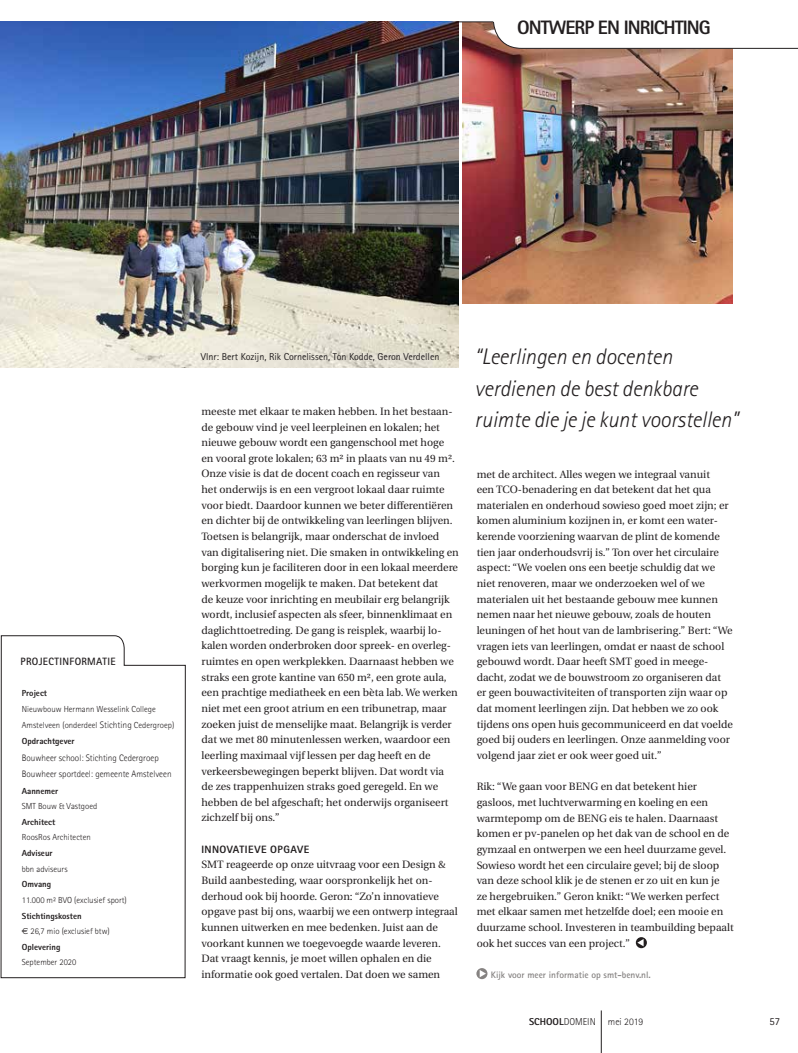
<style>
.page{position:relative;width:798px;height:1053px;background:#fff}
.page>*{position:absolute;margin:0;border:0;box-sizing:border-box;transform-origin:0 0}
.t1{font:italic 300 22.5px/31.2px "Rotis Sans Serif";color:#231f20}
.t2{font:800 19.38px "Rotis Sans Serif";letter-spacing:-.05em;color:#231f20}
.t3{font:10.62px/15.6px "Utopia";color:#231f20}
.t4{font:800 10.62px "Rotis Sans Serif";letter-spacing:.04em;color:#231f20}
.t5{font:700 10.62px "Rotis Sans Serif";letter-spacing:.03em;color:#231f20}
.t6{font:10.62px "Rotis Sans Serif";color:#231f20}
.t7{font:10px "Rotis Sans Serif";color:#231f20}
.t8{font:300 10px "Rotis Sans Serif";color:#231f20}
.t9{font:300 9.38px/16.4px "Agfa Rotis Sans Serif";color:#231f20}
.t10{font:700 9.38px "Rotis Sans Serif";color:#868382}
.t11{font:300 8.75px/16.2px "Rotis Sans Serif";color:#231f20}
.t12{font:800 8.75px/15.6px "Rotis Sans Serif";color:#231f20}
.s1{font-family:"Agfa Rotis Sans Serif";font-size:9.38px}
.s2{font-weight:800}
.s3{font-family:"Euro Sans";font-weight:400}
.s4{font-weight:300}
</style>
<div class="page">
<hr style="left:600px;top:1010px;width:1px;height:42px;background:#231f20">
<img style="left:462px;top:23px;width:270px;height:281px">
<svg style="left:493px;top:22px;width:304px;height:27px"></svg>
<hr style="left:0;top:22px;width:493px;height:1px;background:#231f20">
<svg style="left:476px;top:968px;width:11px;height:11px"></svg>
<svg style="left:479px;top:969px;width:7px;height:8px"></svg>
<svg style="left:635px;top:937px;width:11px;height:11px"></svg>
<svg style="left:637px;top:938px;width:6px;height:8px"></svg>
<img style="left:0;top:22px;width:1px;height:529px">
<svg style="left:1px;top:635px;width:185px;height:343px"></svg>
<img style="left:1px;top:22px;width:457px;height:346px">
<h2 class="t2" style="left:517px;top:15px;width:195px">ONTWERP EN INRICHTING</h2>
<p class="t5" style="left:21px;top:654px;width:96px">PROJECTINFORMATIE</p>
<p class="t12" style="left:22px;top:685px;width:27px">Project</p>
<p class="t11" style="left:22px;top:700px;width:154px">Nieuwbouw Hermann Wesselink College<br>Amstelveen (onderdeel <span class="s1">Stichting</span> Cedergroep)<br><span class="s2">Opdrachtgever</span></p>
<p class="t9" style="left:22px;top:749px;width:151px">Bouwheer school: Stichting Cedergroep<br>Bouwheer sportdeel: gemeente Amstelveen</p>
<p class="t12" style="left:22px;top:782px;width:38px">Aannemer</p>
<p class="t11" style="left:22px;top:797px;width:77px">SMT Bouw &amp; Vastgoed</p>
<p class="t12" style="left:22px;top:813px;width:35px">Architect</p>
<p class="t11" style="left:22px;top:829px;width:70px">RoosRos Architecten</p>
<p class="t12" style="left:22px;top:845px;width:32px">Adviseur</p>
<p class="t11" style="left:22px;top:860px;width:47px">bbn adviseurs</p>
<p class="t12" style="left:22px;top:876px;width:31px">Omvang</p>
<p class="t11" style="left:22px;top:891px;width:106px">11.000 m² BVO (exclusief sport)</p>
<p class="t12" style="left:22px;top:907px;width:89px">Stichtingskosten<br><span class="s3">€</span> <span class="s4">26,7 mio (exclusief btw)<br></span>Oplevering</p>
<p class="t11" style="left:22px;top:954px;width:56px">September 2020</p>
<p class="t7" style="left:201px;top:350px;width:240px">Vlnr: Bert Kozijn, Rik Cornelissen, Ton Kodde, Geron Verdellen</p>
<p class="t3" style="left:201px;top:403px;width:259px">meeste met elkaar te maken hebben. In het bestaan&shy;de gebouw vind je veel leerpleinen en lokalen; het nieuwe gebouw wordt een gangenschool met hoge en vooral grote lokalen; 63 m² in plaats van nu 49 m².<br>Onze visie is dat de docent coach en regisseur van<br>het onderwijs is en een vergroot lokaal daar ruimte voor biedt. Daardoor kunnen we beter differentiëren en dichter bij de ontwikkeling van leerlingen blijven.<br>Toetsen is belangrijk, maar onderschat de invloed van digitalisering niet. Die smaken in ontwikkeling en borging kun je faciliteren door in een lokaal meerdere werkvormen mogelijk te maken. Dat betekent dat<br>de keuze voor inrichting en meubilair erg belangrijk wordt, inclusief aspecten als sfeer, binnenklimaat en daglichttoetreding. De gang is reisplek, waarbij lo&shy;kalen worden onderbroken door spreek- en overleg&shy;ruimtes en open werkplekken. Daarnaast hebben we straks een grote kantine van 650 m², een grote aula, een prachtige mediatheek en een bèta lab. We werken niet met een groot atrium en een tribunetrap, maar zoeken juist de menselijke maat. Belangrijk is verder dat we met 80 minutenlessen werken, waardoor een leerling maximaal vijf lessen per dag heeft en de verkeersbewegingen beperkt blijven. Dat wordt via<br>de zes trappenhuizen straks goed geregeld. En we hebben de bel afgeschaft; het onderwijs organiseert zichzelf bij ons.”</p>
<p class="t4" style="left:201px;top:842px;width:109px">INNOVATIEVE OPGAVE</p>
<p class="t3" style="left:201px;top:857px;width:258px">SMT reageerde op onze uitvraag voor een Design &amp; Build aanbesteding, waar oorspronkelijk het on&shy;derhoud ook bij hoorde. Geron: “Zo’n innovatieve opgave past bij ons, waarbij we een ontwerp integraal kunnen uitwerken en mee bedenken. Juist aan de voorkant kunnen we toegevoegde waarde leveren.<br>Dat vraagt kennis, je moet willen ophalen en die informatie ook goed vertalen. Dat doen we samen</p>
<h1 class="t1" style="left:474px;top:341px;width:265px">“Leerlingen en docenten verdienen de best denkbare ruimte die je je kunt voorstellen”</h1>
<p class="t3" style="left:476px;top:466px;width:257px">met de architect. Alles wegen we integraal vanuit<br>een TCO-benadering en dat betekent dat het qua materialen en onderhoud sowieso goed moet zijn; er komen aluminium kozijnen in, er komt een water&shy;kerende voorziening waarvan de plint de komende tien jaar onderhoudsvrij is.” Ton over het circulaire aspect: “We voelen ons een beetje schuldig dat we niet renoveren, maar we onderzoeken wel of we materialen uit het bestaande gebouw mee kunnen nemen naar het nieuwe gebouw, zoals de houten leuningen of het hout van de lambrisering.” Bert: “We vragen iets van leerlingen, omdat er naast de school gebouwd wordt. Daar heeft SMT goed in meege&shy;dacht, zodat we de bouwstroom zo organiseren dat er geen bouwactiviteiten of transporten zijn waar op dat moment leerlingen zijn. Dat hebben we zo ook tijdens ons open huis gecommuniceerd en dat voelde goed bij ouders en leerlingen. Onze aanmelding voor volgend jaar ziet er ook weer goed uit.”</p>
<p class="t3" style="left:476px;top:779px;width:258px">Rik: “We gaan voor BENG en dat betekent hier gasloos, met luchtverwarming en koeling en een warmtepomp om de BENG eis te halen. Daarnaast komen er pv-panelen op het dak van de school en de gymzaal en ontwerpen we een heel duurzame gevel.<br>Sowieso wordt het een circulaire gevel; bij de sloop van deze school klik je de stenen er zo uit en kun je<br>ze hergebruiken.” Geron knikt: “We werken perfect met elkaar samen met hetzelfde doel; een mooie en duurzame school. Investeren in teambuilding bepaalt ook het succes van een project.”</p>
<p class="t10" style="left:490px;top:968px;width:161px">Kijk voor meer informatie op smt-benv.nl.</p>
<p class="t8" style="left:529px;top:1015px;width:115px"><span class="s2">SCHOOL</span>DOMEIN mei 2019</p>
<p class="t6" style="left:769px;top:1014px;width:12px">57</p>
</div>
